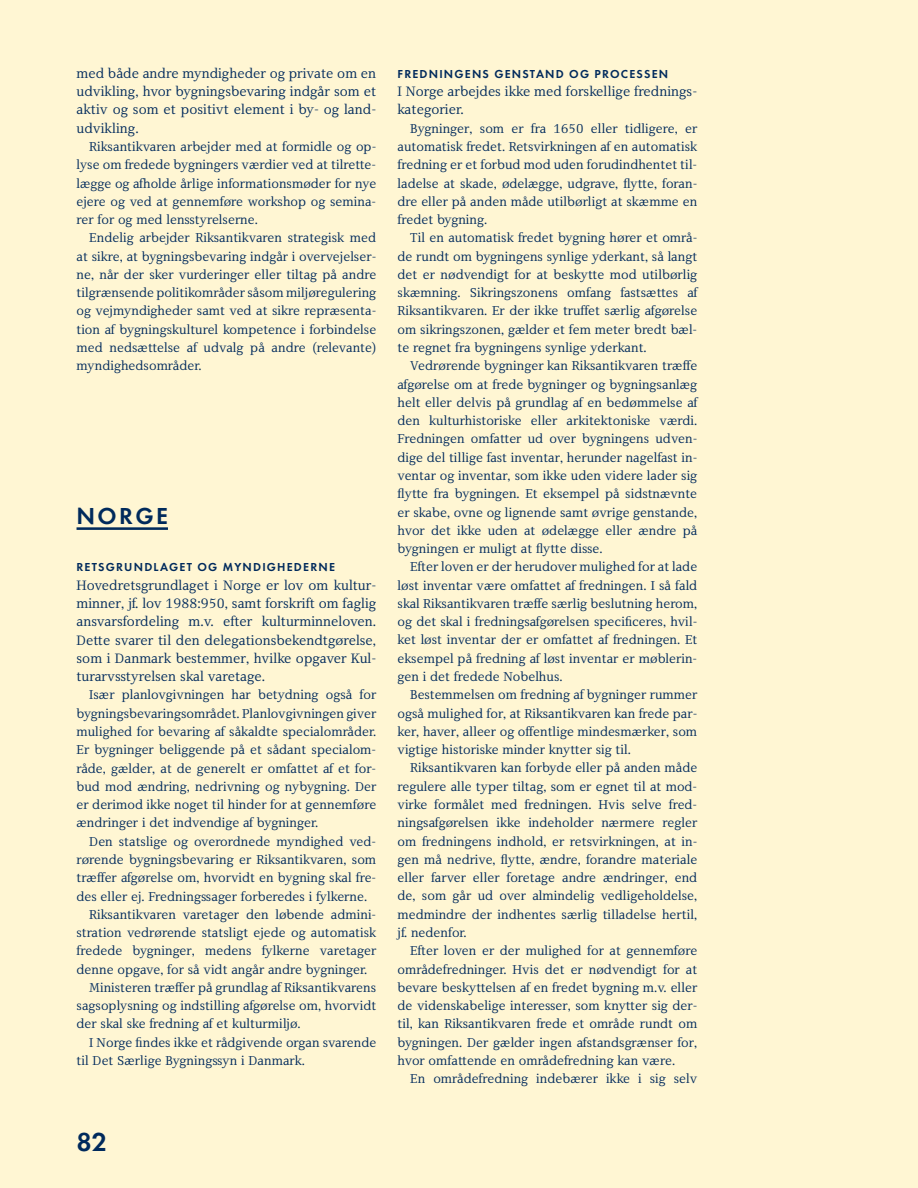
<style>
.page{position:relative;width:918px;height:1188px;background:#fff6d3}
.page>*{position:absolute;margin:0;border:0;box-sizing:border-box;transform-origin:0 0}
.t1{font:600 27px "Futura EFOP";color:#002a5c}
.t2{font:600 24px "Futura EFOP";letter-spacing:.1em;color:#002a5c}
.t3{font:14.25px/18.3px "Ninetysix K Serif";color:#002a5c;text-align:justify}
.t4{font:13.5px/18.3px "Ninetysix K Serif";color:#002a5c;text-align:justify}
.t5{font:600 12px "Futura EFOP";letter-spacing:.1em;color:#002a5c}
</style>
<div class="page">
<hr style="left:77px;top:527px;width:91px;height:3px;background:#002a5c">
<p class="t3" style="left:77px;top:65px;width:301px">med både andre myndigheder og private om en udvikling, hvor bygningsbevaring indgår som et aktiv og som et positivt element i by- og land&shy;udvikling.</p>
<p class="t4" style="left:77px;top:139px;width:301px;text-indent:13px">Riksantikvaren arbejder med at formidle og op&shy;lyse om fredede bygningers værdier ved at tilrette&shy;lægge og afholde årlige informationsmøder for nye ejere og ved at gennemføre workshop og semina&shy;rer for og med lensstyrelserne.</p>
<p class="t4" style="left:77px;top:230px;width:301px;text-indent:13px">Endelig arbejder Riksantikvaren strategisk med at sikre, at bygningsbevaring indgår i overvejelser&shy;ne, når der sker vurderinger eller tiltag på andre tilgrænsende politikområder såsom miljøregulering og vejmyndigheder samt ved at sikre repræsenta&shy;tion af bygningskulturel kompetence i forbindelse med nedsættelse af udvalg på andre (relevante) myndighedsområder.</p>
<h2 class="t2" style="left:77px;top:505px;width:93px">NORGE</h2>
<p class="t5" style="left:77px;top:562px;width:260px">RETSGRUNDLAGET OG MYNDIGHEDERNE</p>
<p class="t3" style="left:77px;top:577px;width:301px">Hovedretsgrundlaget i Norge er lov om kultur&shy;minner, jf. lov 1988:950, samt forskrift om faglig ansvarsfordeling m.v. efter kulturminneloven.<br>Dette svarer til den delegationsbekendtgørelse, som i Danmark bestemmer, hvilke opgaver Kul&shy;turarvsstyrelsen skal varetage.</p>
<p class="t4" style="left:77px;top:687px;width:301px;text-indent:13px">Især planlovgivningen har betydning også for bygningsbevaringsområdet. Planlovgivningen giver mulighed for bevaring af såkaldte specialområder.<br>Er bygninger beliggende på et sådant specialom&shy;råde, gælder, at de generelt er omfattet af et for&shy;bud mod ændring, nedrivning og nybygning. Der er derimod ikke noget til hinder for at gennemføre ændringer i det indvendige af bygninger.</p>
<p class="t4" style="left:89px;top:833px;width:288px">Den statslige og overordnede myndighed ved-</p>
<p class="t4" style="left:77px;top:852px;width:301px">rørende bygningsbevaring er Riksantikvaren, som</p>
<p class="t4" style="left:77px;top:870px;width:301px">træffer afgørelse om, hvorvidt en bygning skal fre-</p>
<p class="t4" style="left:77px;top:888px;width:292px">des eller ej. Fredningssager forberedes i fylkerne.</p>
<p class="t4" style="left:89px;top:906px;width:288px">Riksantikvaren varetager den løbende admini-</p>
<p class="t4" style="left:77px;top:925px;width:301px">stration vedrørende statsligt ejede og automatisk</p>
<p class="t4" style="left:77px;top:943px;width:301px">fredede bygninger, medens fylkerne varetager</p>
<p class="t4" style="left:77px;top:961px;width:292px">denne opgave, for så vidt angår andre bygninger.</p>
<p class="t4" style="left:89px;top:980px;width:288px">Ministeren træffer på grundlag af Riksantikvarens</p>
<p class="t4" style="left:77px;top:998px;width:301px">sagsoplysning og indstilling afgørelse om, hvorvidt</p>
<p class="t4" style="left:77px;top:1016px;width:226px">der skal ske fredning af et kulturmiljø.</p>
<p class="t4" style="left:89px;top:1034px;width:289px">I Norge findes ikke et rådgivende organ svarende</p>
<p class="t4" style="left:77px;top:1053px;width:230px">til Det Særlige Bygningssyn i Danmark.</p>
<h1 class="t1" style="left:77px;top:1130px;width:32px">82</h1>
<p class="t5" style="left:398px;top:69px;width:272px">FREDNINGENS GENSTAND OG PROCESSEN</p>
<p class="t3" style="left:398px;top:84px;width:301px">I Norge arbejdes ikke med forskellige frednings&shy;kategorier.</p>
<p class="t4" style="left:398px;top:120px;width:301px;text-indent:13px">Bygninger, som er fra 1650 eller tidligere, er automatisk fredet. Retsvirkningen af en automatisk fredning er et forbud mod uden forudindhentet til&shy;ladelse at skade, ødelægge, udgrave, flytte, foran&shy;dre eller på anden måde utilbørligt at skæmme en fredet bygning.</p>
<p class="t4" style="left:398px;top:230px;width:301px;text-indent:13px">Til en automatisk fredet bygning hører et områ&shy;de rundt om bygningens synlige yderkant, så langt det er nødvendigt for at beskytte mod utilbørlig skæmning. Sikringszonens omfang fastsættes af Riksantikvaren. Er der ikke truffet særlig afgørelse om sikringszonen, gælder et fem meter bredt bæl&shy;te regnet fra bygningens synlige yderkant.</p>
<p class="t4" style="left:398px;top:358px;width:301px;text-indent:13px">Vedrørende bygninger kan Riksantikvaren træffe afgørelse om at frede bygninger og bygningsanlæg helt eller delvis på grundlag af en bedømmelse af den kulturhistoriske eller arkitektoniske værdi.<br>Fredningen omfatter ud over bygningens udven&shy;dige del tillige fast inventar, herunder nagelfast in&shy;ventar og inventar, som ikke uden videre lader sig flytte fra bygningen. Et eksempel på sidstnævnte er skabe, ovne og lignende samt øvrige genstande, hvor det ikke uden at ødelægge eller ændre på bygningen er muligt at flytte disse.</p>
<p class="t4" style="left:398px;top:559px;width:301px;text-indent:13px">Efter loven er der herudover mulighed for at lade løst inventar være omfattet af fredningen. I så fald skal Riksantikvaren træffe særlig beslutning herom, og det skal i fredningsafgørelsen specificeres, hvil&shy;ket løst inventar der er omfattet af fredningen. Et eksempel på fredning af løst inventar er møblerin&shy;gen i det fredede Nobelhus.</p>
<p class="t4" style="left:398px;top:687px;width:301px;text-indent:13px">Bestemmelsen om fredning af bygninger rummer også mulighed for, at Riksantikvaren kan frede par&shy;ker, haver, alleer og offentlige mindesmærker, som vigtige historiske minder knytter sig til.</p>
<p class="t4" style="left:398px;top:760px;width:301px;text-indent:13px">Riksantikvaren kan forbyde eller på anden måde regulere alle typer tiltag, som er egnet til at mod&shy;virke formålet med fredningen. Hvis selve fred&shy;ningsafgørelsen ikke indeholder nærmere regler om fredningens indhold, er retsvirkningen, at in&shy;gen må nedrive, flytte, ændre, forandre materiale eller farver eller foretage andre ændringer, end de, som går ud over almindelig vedligeholdelse, medmindre der indhentes særlig tilladelse hertil, jf. nedenfor.</p>
<p class="t4" style="left:398px;top:943px;width:301px;text-indent:13px">Efter loven er der mulighed for at gennemføre områdefredninger. Hvis det er nødvendigt for at bevare beskyttelsen af en fredet bygning m.v. eller de videnskabelige interesser, som knytter sig der&shy;til, kan Riksantikvaren frede et område rundt om bygningen. Der gælder ingen afstandsgrænser for, hvor omfattende en områdefredning kan være.</p>
<p class="t4" style="left:410px;top:1071px;width:289px">En områdefredning indebærer ikke i sig selv</p>
</div>
